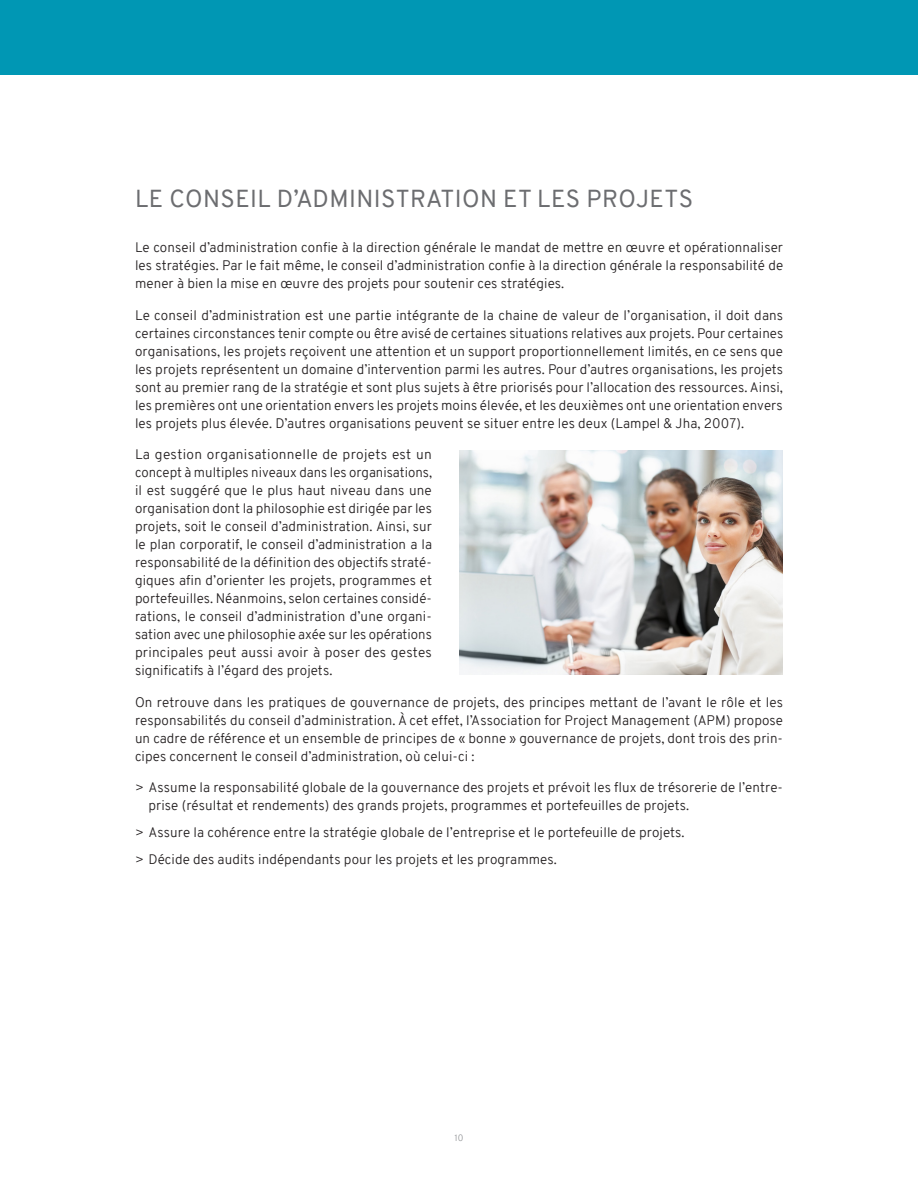
<style>
.page{position:relative;width:918px;height:1188px;background:#fff}
.page>*{position:absolute;margin:0;border:0;box-sizing:border-box;transform-origin:0 0}
.sous-titre{font:24px "Overpass";letter-spacing:.015em;color:#6c6d70}
.texte_courant{font:300 13.5px/18px "Overpass";letter-spacing:.005em;color:#231f20;text-align:justify}
.t1{font:300 9px "Overpass";color:#939598}
</style>
<div class="page">
<div style="left:0;top:0;width:918px;height:74px;background:#0097b4"></div>
<img style="left:459px;top:450px;width:324px;height:225px">
<p class="sous-titre" style="left:135px;top:182px;width:559px">LE CONSEIL D’ADMINISTRATION ET LES PROJETS</p>
<p class="texte_courant" style="left:135px;top:238px;width:650px">Le conseil d’administration confie à la direction générale le mandat de mettre en œuvre et opérationnaliser les stratégies. Par le fait même, le conseil d’administration confie à la direction générale la responsabilité de mener à bien la mise en œuvre des projets pour soutenir ces stratégies.</p>
<p class="texte_courant" style="left:135px;top:306px;width:650px">Le conseil d’administration est une partie intégrante de la chaine de valeur de l’organisation, il doit dans certaines circonstances tenir compte ou être avisé de certaines situations relatives aux projets. Pour certaines organisations, les projets reçoivent une attention et un support proportionnellement limités, en ce sens que les projets représentent un domaine d’intervention parmi les autres. Pour d’autres organisations, les projets sont au premier rang de la stratégie et sont plus sujets à être priorisés pour l’allocation des ressources. Ainsi, les premières ont une orientation envers les projets moins élevée, et les deuxièmes ont une orientation envers les projets plus élevée. D’autres organisations peuvent se situer entre les deux (Lampel &amp; Jha, 2007).</p>
<p class="texte_courant" style="left:135px;top:445px;width:299px">La gestion organisationnelle de projets est un concept à multiples niveaux dans les organisations, il est suggéré que le plus haut niveau dans une organisation dont la philosophie est dirigée par les projets, soit le conseil d’administration. Ainsi, sur le plan corporatif, le conseil d’administration a la responsabilité de la définition des objectifs straté&shy;giques afin d’orienter les projets, programmes et portefeuilles. Néanmoins, selon certaines considé&shy;rations, le conseil d’administration d’une organi&shy;sation avec une philosophie axée sur les opérations principales peut aussi avoir à poser des gestes significatifs à l’égard des projets.</p>
<p class="texte_courant" style="left:135px;top:693px;width:650px">On retrouve dans les pratiques de gouvernance de projets, des principes mettant de l’avant le rôle et les responsabilités du conseil d’administration. À cet effet, l’Association for Project Management (APM) propose un cadre de référence et un ensemble de principes de « bonne » gouvernance de projets, dont trois des prin&shy;cipes concernent le conseil d’administration, où celui-ci :</p>
<p class="texte_courant" style="left:148px;top:778px;width:636px;text-indent:-14px">&gt; Assume la responsabilité globale de la gouvernance des projets et prévoit les flux de trésorerie de l’entre&shy;prise (résultat et rendements) des grands projets, programmes et portefeuilles de projets.</p>
<p class="texte_courant" style="left:135px;top:823px;width:551px">&gt; Assure la cohérence entre la stratégie globale de l’entreprise et le portefeuille de projets.</p>
<p class="texte_courant" style="left:135px;top:850px;width:423px">&gt; Décide des audits indépendants pour les projets et les programmes.</p>
<p class="t1" style="left:455px;top:1131px;width:10px">10</p>
</div>
